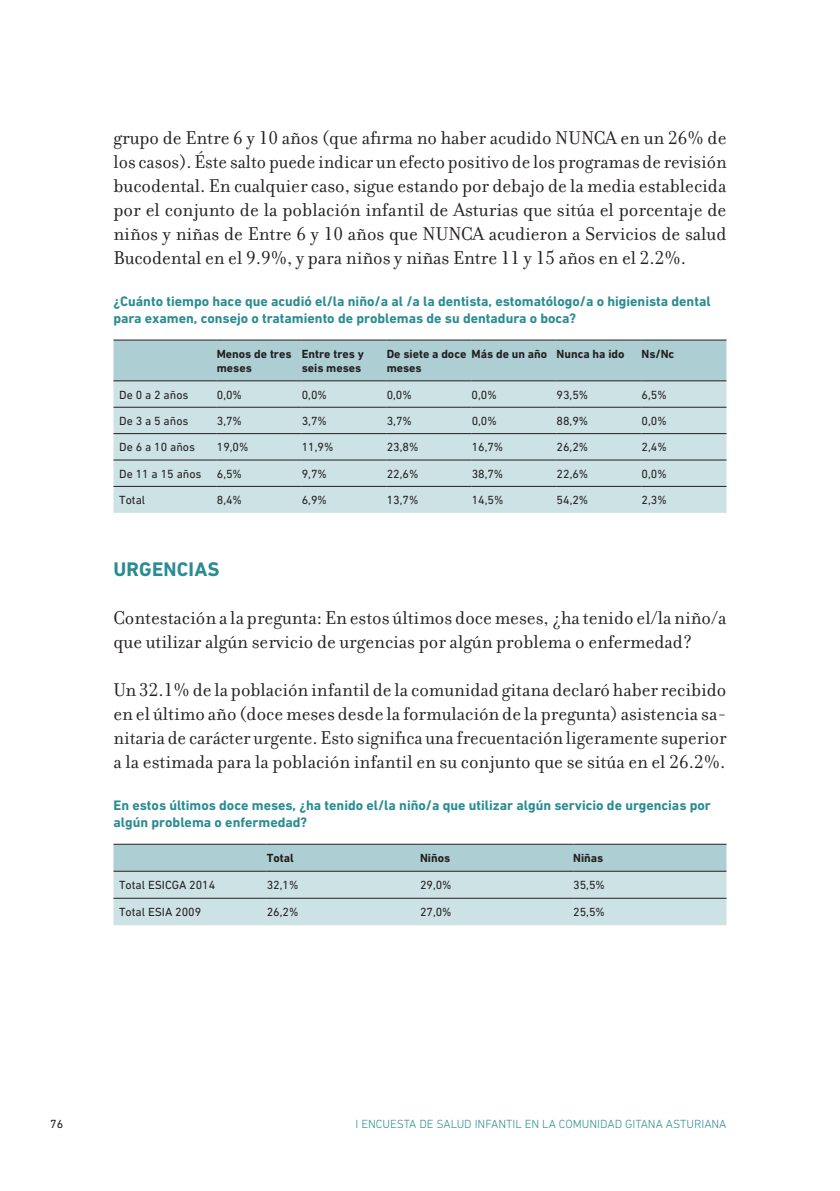
<style>
.page{position:relative;width:840px;height:1191px;background:#fff}
.page>*{position:absolute;margin:0;border:0;box-sizing:border-box;transform-origin:0 0}
.t1{font:20px/24px "Filosofia OT";color:#231f20;text-align:justify}
.t2{font:700 20px "DIN Next W1 G";letter-spacing:.01em;color:#2a8c92}
.t3{font:700 14px/16.8px "DIN Next W1 G";color:#2a8c92}
.t4{font:12px "DIN Next W1 G";color:#231f20}
.t5{font:700 12px/14.4px "DIN Next W1 G";color:#231f20}
.t6{font:300 12px "DIN Next W1 G";color:#2a8c92}
</style>
<div class="page">
<div style="left:113px;top:341px;width:613px;height:39px;background:#adced2"></div>
<div style="left:113px;top:381px;width:613px;height:132px;background:#cde2e4"></div>
<hr style="left:113px;top:340px;width:104px;height:1px;background:#231f20">
<hr style="left:217px;top:340px;width:84px;height:1px;background:#231f20">
<hr style="left:301px;top:340px;width:85px;height:1px;background:#231f20">
<hr style="left:386px;top:340px;width:85px;height:1px;background:#231f20">
<hr style="left:471px;top:340px;width:85px;height:1px;background:#231f20">
<hr style="left:556px;top:340px;width:85px;height:1px;background:#231f20">
<hr style="left:641px;top:340px;width:85px;height:1px;background:#231f20">
<hr style="left:113px;top:380px;width:104px;height:1px;background:#231f20">
<hr style="left:217px;top:380px;width:84px;height:1px;background:#231f20">
<hr style="left:301px;top:380px;width:85px;height:1px;background:#231f20">
<hr style="left:386px;top:380px;width:85px;height:1px;background:#231f20">
<hr style="left:471px;top:380px;width:85px;height:1px;background:#231f20">
<hr style="left:556px;top:380px;width:85px;height:1px;background:#231f20">
<hr style="left:641px;top:380px;width:85px;height:1px;background:#231f20">
<hr style="left:113px;top:407px;width:104px;height:1px;background:#231f20">
<hr style="left:217px;top:407px;width:84px;height:1px;background:#231f20">
<hr style="left:301px;top:407px;width:85px;height:1px;background:#231f20">
<hr style="left:386px;top:407px;width:85px;height:1px;background:#231f20">
<hr style="left:471px;top:407px;width:85px;height:1px;background:#231f20">
<hr style="left:556px;top:407px;width:85px;height:1px;background:#231f20">
<hr style="left:641px;top:407px;width:85px;height:1px;background:#231f20">
<hr style="left:113px;top:433px;width:104px;height:1px;background:#231f20">
<hr style="left:217px;top:433px;width:84px;height:1px;background:#231f20">
<hr style="left:301px;top:433px;width:85px;height:1px;background:#231f20">
<hr style="left:386px;top:433px;width:85px;height:1px;background:#231f20">
<hr style="left:471px;top:433px;width:85px;height:1px;background:#231f20">
<hr style="left:556px;top:433px;width:85px;height:1px;background:#231f20">
<hr style="left:641px;top:433px;width:85px;height:1px;background:#231f20">
<hr style="left:113px;top:460px;width:104px;height:1px;background:#231f20">
<hr style="left:217px;top:460px;width:84px;height:1px;background:#231f20">
<hr style="left:301px;top:460px;width:85px;height:1px;background:#231f20">
<hr style="left:386px;top:460px;width:85px;height:1px;background:#231f20">
<hr style="left:471px;top:460px;width:85px;height:1px;background:#231f20">
<hr style="left:556px;top:460px;width:85px;height:1px;background:#231f20">
<hr style="left:641px;top:460px;width:85px;height:1px;background:#231f20">
<hr style="left:113px;top:486px;width:104px;height:1px;background:#231f20">
<hr style="left:217px;top:486px;width:84px;height:1px;background:#231f20">
<hr style="left:301px;top:486px;width:85px;height:1px;background:#231f20">
<hr style="left:386px;top:486px;width:85px;height:1px;background:#231f20">
<hr style="left:471px;top:486px;width:85px;height:1px;background:#231f20">
<hr style="left:556px;top:486px;width:85px;height:1px;background:#231f20">
<hr style="left:641px;top:486px;width:85px;height:1px;background:#231f20">
<svg style="left:113px;top:845px;width:613px;height:80px;background:#c1dadc"></svg>
<hr style="left:113px;top:844px;width:153px;height:1px;background:#231f20">
<hr style="left:266px;top:844px;width:154px;height:1px;background:#231f20">
<hr style="left:420px;top:844px;width:153px;height:1px;background:#231f20">
<hr style="left:573px;top:844px;width:153px;height:1px;background:#231f20">
<hr style="left:113px;top:871px;width:153px;height:1px;background:#231f20">
<hr style="left:266px;top:871px;width:154px;height:1px;background:#231f20">
<hr style="left:420px;top:871px;width:153px;height:1px;background:#231f20">
<hr style="left:573px;top:871px;width:153px;height:1px;background:#231f20">
<hr style="left:113px;top:898px;width:153px;height:1px;background:#231f20">
<hr style="left:266px;top:898px;width:154px;height:1px;background:#231f20">
<hr style="left:420px;top:898px;width:153px;height:1px;background:#231f20">
<hr style="left:573px;top:898px;width:153px;height:1px;background:#231f20">
<p class="t1" style="left:113px;top:126px;width:614px">grupo de Entre 6 y 10 años (que afirma no haber acudido NUNCA en un 26% de los casos). Éste salto puede indicar un efecto positivo de los programas de revisión bucodental. En cualquier caso, sigue estando por debajo de la media establecida por el conjunto de la población infantil de Asturias que sitúa el porcentaje de niños y niñas de Entre 6 y 10 años que NUNCA acudieron a Servicios de salud Bucodental en el 9.9%, y para niños y niñas Entre 11 y 15 años en el 2.2%.</p>
<p class="t3" style="left:113px;top:293px;width:598px">¿Cuánto tiempo hace que acudió el/la niño/a al /a la dentista, estomatólogo/a o higienista dental para examen, consejo o tratamiento de problemas de su dentadura o boca?</p>
<p class="t5" style="left:217px;top:346px;width:76px">Menos de tres meses</p>
<p class="t5" style="left:301px;top:346px;width:64px">Entre tres y seis meses</p>
<p class="t5" style="left:386px;top:346px;width:239px">De siete a doce Más de un año Nunca ha ido meses</p>
<p class="t5" style="left:641px;top:346px;width:34px">Ns/Nc</p>
<p class="t4" style="left:119px;top:388px;width:71px">De 0 a 2 años</p>
<p class="t4" style="left:217px;top:388px;width:27px">0,0%</p>
<p class="t4" style="left:301px;top:388px;width:27px">0,0%</p>
<p class="t4" style="left:386px;top:388px;width:27px">0,0%</p>
<p class="t4" style="left:471px;top:388px;width:27px">0,0%</p>
<p class="t4" style="left:556px;top:388px;width:33px">93,5%</p>
<p class="t4" style="left:641px;top:388px;width:27px">6,5%</p>
<p class="t4" style="left:119px;top:414px;width:71px">De 3 a 5 años</p>
<p class="t4" style="left:217px;top:414px;width:27px">3,7%</p>
<p class="t4" style="left:301px;top:414px;width:27px">3,7%</p>
<p class="t4" style="left:386px;top:414px;width:27px">3,7%</p>
<p class="t4" style="left:471px;top:414px;width:27px">0,0%</p>
<p class="t4" style="left:556px;top:414px;width:33px">88,9%</p>
<p class="t4" style="left:641px;top:414px;width:27px">0,0%</p>
<p class="t4" style="left:119px;top:440px;width:77px">De 6 a 10 años</p>
<p class="t4" style="left:217px;top:440px;width:33px">19,0%</p>
<p class="t4" style="left:301px;top:440px;width:33px">11,9%</p>
<p class="t4" style="left:386px;top:440px;width:33px">23,8%</p>
<p class="t4" style="left:471px;top:440px;width:33px">16,7%</p>
<p class="t4" style="left:556px;top:440px;width:33px">26,2%</p>
<p class="t4" style="left:641px;top:440px;width:27px">2,4%</p>
<p class="t4" style="left:119px;top:467px;width:84px">De 11 a 15 años</p>
<p class="t4" style="left:217px;top:467px;width:27px">6,5%</p>
<p class="t4" style="left:301px;top:467px;width:27px">9,7%</p>
<p class="t4" style="left:386px;top:467px;width:33px">22,6%</p>
<p class="t4" style="left:471px;top:467px;width:33px">38,7%</p>
<p class="t4" style="left:556px;top:467px;width:33px">22,6%</p>
<p class="t4" style="left:641px;top:467px;width:27px">0,0%</p>
<p class="t4" style="left:119px;top:493px;width:27px">Total</p>
<p class="t4" style="left:217px;top:493px;width:27px">8,4%</p>
<p class="t4" style="left:301px;top:493px;width:27px">6,9%</p>
<p class="t4" style="left:386px;top:493px;width:33px">13,7%</p>
<p class="t4" style="left:471px;top:493px;width:33px">14,5%</p>
<p class="t4" style="left:556px;top:493px;width:33px">54,2%</p>
<p class="t4" style="left:641px;top:493px;width:27px">2,3%</p>
<p class="t2" style="left:113px;top:558px;width:107px">URGENCIAS</p>
<p class="t1" style="left:113px;top:606px;width:614px">Contestación a la pregunta: En estos últimos doce meses, ¿ha tenido el/la niño/a que utilizar algún servicio de urgencias por algún problema o enfermedad?</p>
<p class="t1" style="left:113px;top:678px;width:614px">Un 32.1% de la población infantil de la comunidad gitana declaró haber recibido en el último año (doce meses desde la formulación de la pregunta) asistencia sa&shy;nitaria de carácter urgente. Esto significa una frecuentación ligeramente superior a la estimada para la población infantil en su conjunto que se sitúa en el 26.2%.</p>
<p class="t3" style="left:113px;top:797px;width:598px">En estos últimos doce meses, ¿ha tenido el/la niño/a que utilizar algún servicio de urgencias por algún problema o enfermedad?</p>
<p class="t5" style="left:266px;top:850px;width:28px">Total</p>
<p class="t5" style="left:420px;top:850px;width:32px">Niños</p>
<p class="t5" style="left:573px;top:850px;width:32px">Niñas</p>
<p class="t4" style="left:119px;top:878px;width:97px">Total ESICGA 2014</p>
<p class="t4" style="left:266px;top:878px;width:33px">32,1%</p>
<p class="t4" style="left:420px;top:878px;width:33px">29,0%</p>
<p class="t4" style="left:573px;top:878px;width:33px">35,5%</p>
<p class="t4" style="left:119px;top:905px;width:83px">Total ESIA 2009</p>
<p class="t4" style="left:266px;top:905px;width:33px">26,2%</p>
<p class="t4" style="left:420px;top:905px;width:33px">27,0%</p>
<p class="t4" style="left:573px;top:905px;width:33px">25,5%</p>
<p class="t4" style="left:50px;top:1117px;width:15px">76</p>
<p class="t6" style="left:355px;top:1117px;width:372px">I ENCUESTA DE SALUD INFANTIL EN LA COMUNIDAD GITANA ASTURIANA</p>
</div>
